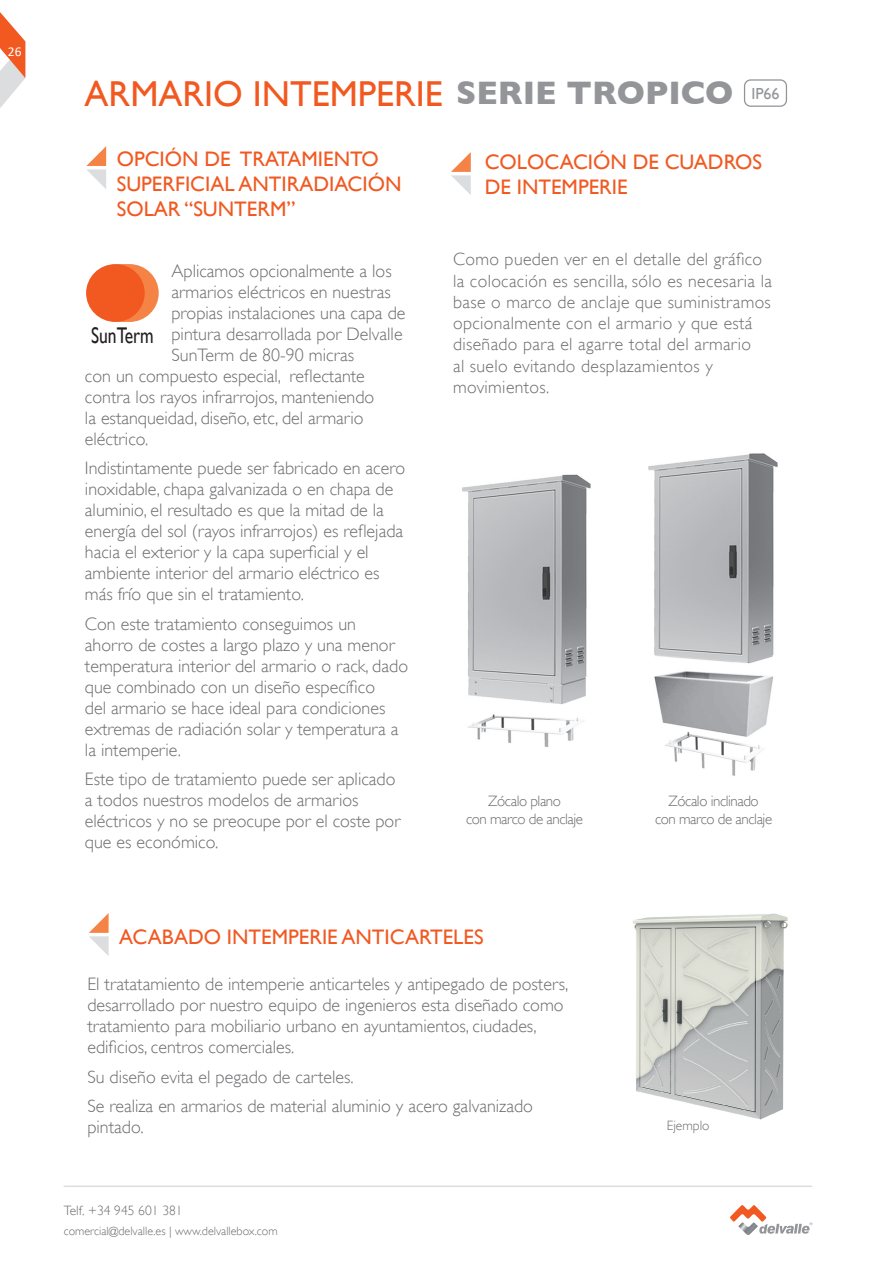
<style>
.page{position:relative;width:893px;height:1263px;background:#fff}
.page>*{position:absolute;margin:0;border:0;box-sizing:border-box;transform-origin:0 0}
.t1{font:36px "Gill Sans";color:#f15921}
.t2{font:22.65px "Gill Sans";color:#231f20;scale:.77 1}
.t3{font:21px/25.2px "Gill Sans";color:#f15921}
.t4{font:21px/25.2px "Gill Sans";color:#f15921}
.t5{font:300 18px/21px "Gill Sans";color:#6c6d70}
.t6{font:300 17.7px/21.3px "Gill Sans";letter-spacing:.02em;color:#6c6d70}
.t7{font:300 15px/18px "Gill Sans";letter-spacing:-.03em;color:#6c6d70;text-align:center}
.t8{font:300 13.5px "Gill Sans";color:#6c6d70}
.t9{font:300 13.5px "Gill Sans";color:#6c6d70}
.t10{font:13.5px "Calibri";color:#fff}
.t11{font:300 12px "Gill Sans";color:#6c6d70}
.s1{font-weight:700;font-size:33.15px;color:#939598}
.s2{font-style:inherit}
</style>
<div class="page">
<svg style="left:0;top:12px;width:26px;height:96px"></svg>
<hr style="left:64px;top:1185px;width:748px;height:2px;background:#dcdddf">
<svg style="left:730px;top:1205px;width:82px;height:29px"></svg>
<img style="left:738px;top:1222px;width:20px;height:13px">
<svg style="left:86px;top:146px;width:20px;height:43px"></svg>
<div style="left:100px;top:264px;width:59px;height:58px;background:#f58345;border-radius:50%"></div>
<div style="left:93px;top:264px;width:59px;height:58px;background:#f58345;border-radius:50%"></div>
<div style="left:86px;top:264px;width:59px;height:58px;background:#f15921;border-radius:50%"></div>
<svg style="left:451px;top:152px;width:20px;height:43px"></svg>
<img style="left:462px;top:474px;width:129px;height:273px">
<img style="left:648px;top:453px;width:130px;height:323px">
<svg style="left:89px;top:913px;width:20px;height:43px"></svg>
<img style="left:633px;top:913px;width:155px;height:207px">
<div style="left:744px;top:79px;width:43px;height:28px;border:1px solid #939598;border-radius:6px"></div>
<p class="t10" style="left:8px;top:42px;width:15px">26</p>
<h1 class="t1" style="left:85px;top:73px;width:696px">ARMARIO INTEMPERIE <span class="s1">SERIE TROPICO</span> <sup>IP66</sup></h1>
<p class="t3" style="left:117px;top:146px;width:286px">OPCIÓN DE TRATAMIENTO<br>SUPERFICIAL ANTIRADIACIÓN<br>SOLAR “SUNTERM”</p>
<p class="t5" style="left:171px;top:260px;width:222px">Aplicamos opcionalmente a los</p>
<p class="t5" style="left:171px;top:281px;width:221px">armarios eléctricos en nuestras</p>
<p class="t5" style="left:171px;top:302px;width:235px">propias instalaciones una capa de</p>
<p class="t5" style="left:171px;top:323px;width:233px">pintura desarrollada por Delvalle</p>
<p class="t5" style="left:171px;top:344px;width:184px">SunTerm de 80-90 micras</p>
<p class="t5" style="left:85px;top:365px;width:281px">con un compuesto especial, reflectante</p>
<p class="t5" style="left:85px;top:386px;width:291px">contra los rayos infrarrojos, manteniendo</p>
<p class="t5" style="left:85px;top:407px;width:280px">la estanqueidad, diseño, etc, del armario</p>
<p class="t5" style="left:85px;top:428px;width:65px">eléctrico.</p>
<p class="t5" style="left:85px;top:457px;width:322px">Indistintamente puede ser fabricado en acero inoxidable, chapa galvanizada o en chapa de aluminio, el resultado es que la mitad de la energía del sol (rayos infrarrojos) es reflejada hacia el exterior y la capa superficial y el ambiente interior del armario eléctrico es más frío que sin el tratamiento.</p>
<p class="t5" style="left:85px;top:613px;width:325px">Con este tratamiento conseguimos un ahorro de costes a largo plazo y una menor temperatura interior del armario o rack, dado que combinado con un diseño específico<br>del armario se hace ideal para condiciones extremas de radiación solar y temperatura a la intemperie.</p>
<p class="t5" style="left:85px;top:769px;width:317px">Este tipo de tratamiento puede ser aplicado a todos nuestros modelos de armarios eléctricos y no se preocupe por el coste por que es económico.</p>
<p class="t2" style="left:91px;top:322px;width:83px">SunTerm</p>
<p class="t4" style="left:485px;top:149px;width:279px">COLOCACIÓN DE CUADROS<br>DE INTEMPERIE</p>
<p class="t6" style="left:453px;top:249px;width:320px">Como pueden ver en el detalle del gráfico la colocación es sencilla, sólo es necesaria la base o marco de anclaje que suministramos opcionalmente con el armario y que está diseñado para el agarre total del armario<br>al suelo evitando desplazamientos y movimientos.</p>
<p class="t7" style="left:466px;top:791px;width:119px">Zócalo plano<br>con marco de anclaje</p>
<p class="t7" style="left:655px;top:791px;width:119px">Zócalo inclinado<br>con marco de anclaje</p>
<p class="t3" style="left:119px;top:923px;width:366px">ACABADO INTEMPERIE ANTICARTELES</p>
<p class="t5" style="left:87px;top:974px;width:482px">El tratatamiento de intemperie anticarteles y antipegado de posters, desarrollado por nuestro equipo de ingenieros esta diseñado como tratamiento para mobiliario urbano en ayuntamientos, ciudades, edificios, centros comerciales.</p>
<p class="t5" style="left:87px;top:1062px;width:447px;line-height:29.5px">Su diseño evita el pegado de carteles.<br>Se realiza en armarios de material aluminio y acero galvanizado</p>
<p class="t5" style="left:87px;top:1117px;width:58px">pintado.</p>
<p class="t8" style="left:64px;top:1203px;width:120px"><span class="s2">Telf.</span> +34 945 601 381</p>
<p class="t11" style="left:64px;top:1223px;width:215px">comercial@delvalle.es | www.delvallebox.com</p>
<p class="t9" style="left:667px;top:1117px;width:44px">Ejemplo</p>
</div>
